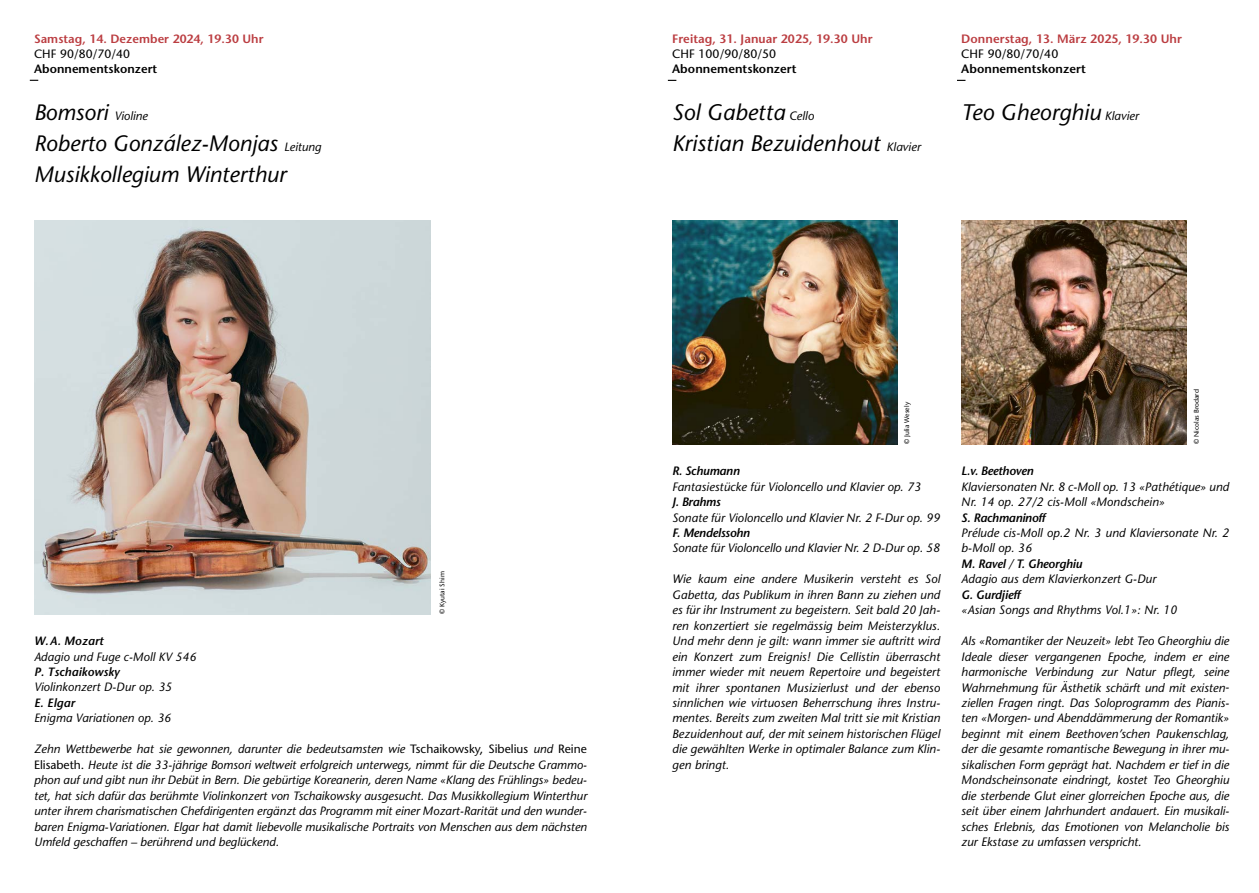
<style>
.page{position:relative;width:1259px;height:893px;background:#fff}
.page>*{position:absolute;margin:0;border:0;box-sizing:border-box;transform-origin:0 0}
.t1{font:italic 22.5px/30.9px "Stone Sans";letter-spacing:.005em;color:#000}
.t2{font:italic 22.35px/30.9px "Stone Sans";color:#000}
.t3{font:italic 12.15px/15.5px "Stone Sans";letter-spacing:.005em;color:#000;text-align:justify}
.t4{font:italic 600 12.15px "Stone Sans";letter-spacing:-.02em;color:#000}
.t5{font:600 12.15px "Stone Sans";letter-spacing:.005em;color:#bb3d41}
.t6{font:600 12.15px "Stone Sans";letter-spacing:.005em;color:#000}
.t7{font:12.15px "Stone Sans";letter-spacing:.005em;color:#000}
.t8{font:italic 12px/15.5px "Stone Sans";letter-spacing:.005em;color:#000;text-align:justify}
.t9{font:600 12px "Stone Sans";letter-spacing:.005em;color:#bb3d41}
.t10{font:italic 600 12px "Stone Sans";letter-spacing:.005em;color:#000}
.t11{font:600 12px "Stone Sans";letter-spacing:.005em;color:#000}
.t12{font:12px "Stone Sans";letter-spacing:.005em;color:#000}
.t13{font:6.75px "Stone Sans";letter-spacing:.005em;color:#000}
.s1{font-size:12px}
.s2{font-style:normal}
.s3{font-size:12.15px}
</style>
<div class="page">
<img style="left:672px;top:220px;width:225px;height:224px">
<img style="left:961px;top:220px;width:225px;height:224px">
<img style="left:34px;top:220px;width:397px;height:394px">
<p class="t9" style="left:34px;top:31px;width:231px">Samstag, 14. Dezember 2024, 19.30 Uhr</p>
<p class="t12" style="left:34px;top:46px;width:98px">CHF 90/80/70/40</p>
<p class="t11" style="left:34px;top:62px;width:125px">Abonnementskonzert</p>
<h2 class="t2" style="left:34px;top:96px;width:289px">Bomsori <span class="s1">Violine<br></span>Roberto González-Monjas <span class="s1">Leitung<br></span>Musikkollegium Winterthur</h2>
<p class="t13" style="left:438px;top:614px;width:45px;rotate:-90deg">© Kyutai Shim</p>
<p class="t10" style="left:34px;top:633px;width:71px">W.A. Mozart</p>
<p class="t8" style="left:34px;top:649px;width:164px">Adagio und Fuge c-Moll KV 546</p>
<p class="t10" style="left:34px;top:664px;width:87px">P. Tschaikowsky</p>
<p class="t8" style="left:34px;top:679px;width:140px">Violinkonzert D-Dur op. 35</p>
<p class="t10" style="left:34px;top:695px;width:42px">E. Elgar</p>
<p class="t8" style="left:34px;top:710px;width:139px">Enigma Variationen op. 36</p>
<p class="t8" style="left:34px;top:741px;width:554px">Zehn Wettbewerbe hat sie gewonnen, darunter die bedeutsamsten wie <span class="s2">Tschaikowsky, Sibelius</span> und <span class="s2">Reine Elisabeth.</span> Heute ist die 33-jährige Bomsori weltweit erfolgreich unterwegs, nimmt für die Deutsche Grammo&shy;phon auf und gibt nun ihr Debüt in Bern. Die gebürtige Koreanerin, deren Name «Klang des Frühlings» bedeu&shy;tet, hat sich dafür das berühmte Violinkonzert von Tschaikowsky ausgesucht. Das Musikkollegium Winterthur unter ihrem charismatischen Chefdirigenten ergänzt das Programm mit einer Mozart-Rarität und den wunder&shy;baren Enigma-Variationen. Elgar hat damit liebevolle musikalische Portraits von Menschen aus dem nächsten Umfeld geschaffen – berührend und beglückend.</p>
<p class="t5" style="left:672px;top:31px;width:202px">Freitag, 31. Januar 2025, 19.30 Uhr</p>
<p class="t7" style="left:672px;top:46px;width:106px">CHF 100/90/80/50</p>
<p class="t6" style="left:672px;top:62px;width:126px">Abonnementskonzert</p>
<h1 class="t1" style="left:672px;top:96px;width:250px">Sol Gabetta <span class="s3">Cello<br></span>Kristian Bezuidenhout <span class="s3">Klavier</span></h1>
<p class="t5" style="left:961px;top:31px;width:222px">Donnerstag, 13. März 2025, 19.30 Uhr</p>
<p class="t7" style="left:961px;top:46px;width:99px">CHF 90/80/70/40</p>
<p class="t6" style="left:961px;top:62px;width:126px">Abonnementskonzert</p>
<h1 class="t1" style="left:961px;top:96px;width:179px">Teo Gheorghiu <span class="s3">Klavier</span></h1>
<p class="t13" style="left:902px;top:444px;width:44px;rotate:-90deg">© Julia Wesely</p>
<p class="t4" style="left:672px;top:463px;width:69px">R. Schumann</p>
<p class="t3" style="left:672px;top:479px;width:250px">Fantasiestücke für Violoncello und Klavier op. 73</p>
<p class="t4" style="left:672px;top:494px;width:50px">J. Brahms</p>
<p class="t3" style="left:672px;top:509px;width:269px">Sonate für Violoncello und Klavier Nr. 2 F-Dur op. 99</p>
<p class="t4" style="left:672px;top:525px;width:79px">F. Mendelssohn</p>
<p class="t3" style="left:672px;top:540px;width:269px">Sonate für Violoncello und Klavier Nr. 2 D-Dur op. 58</p>
<p class="t3" style="left:672px;top:571px;width:269px">Wie kaum eine andere Musikerin versteht es Sol Gabetta, das Publikum in ihren Bann zu ziehen und es für ihr Instrument zu begeistern. Seit bald 20 Jah&shy;ren konzertiert sie regelmässig beim Meisterzyklus.<br>Und mehr denn je gilt: wann immer sie auftritt wird ein Konzert zum Ereignis! Die Cellistin überrascht immer wieder mit neuem Repertoire und begeistert mit ihrer spontanen Musizierlust und der ebenso sinnlichen wie virtuosen Beherrschung ihres Instru&shy;mentes. Bereits zum zweiten Mal tritt sie mit Kristian Bezuidenhout auf, der mit seinem historischen Flügel die gewählten Werke in optimaler Balance zum Klin&shy;gen bringt.</p>
<p class="t13" style="left:1192px;top:444px;width:56px;rotate:-90deg">© Nicolas Brodard</p>
<p class="t4" style="left:961px;top:463px;width:74px">L.v. Beethoven</p>
<p class="t3" style="left:961px;top:479px;width:269px">Klaviersonaten Nr. 8 c-Moll op. 13 «Pathétique» und<br>Nr. 14 op. 27/2 cis-Moll «Mondschein»</p>
<p class="t4" style="left:961px;top:510px;width:85px">S. Rachmaninoff</p>
<p class="t3" style="left:961px;top:525px;width:269px">Prélude cis-Moll op.2 Nr. 3 und Klaviersonate Nr. 2 b-Moll op. 36</p>
<p class="t4" style="left:961px;top:556px;width:122px">M. Ravel / T. Gheorghiu</p>
<p class="t3" style="left:961px;top:571px;width:196px">Adagio aus dem Klavierkonzert G-Dur</p>
<p class="t4" style="left:961px;top:587px;width:60px">G. Gurdjieff</p>
<p class="t3" style="left:961px;top:602px;width:217px">«Asian Songs and Rhythms Vol.1»: Nr. 10</p>
<p class="t3" style="left:961px;top:633px;width:269px">Als «Romantiker der Neuzeit» lebt Teo Gheorghiu die Ideale dieser vergangenen Epoche, indem er eine harmonische Verbindung zur Natur pflegt, seine Wahrnehmung für Ästhetik schärft und mit existen&shy;ziellen Fragen ringt. Das Soloprogramm des Pianis&shy;ten «Morgen- und Abenddämmerung der Romantik» beginnt mit einem Beethoven’schen Paukenschlag, der die gesamte romantische Bewegung in ihrer mu&shy;sikalischen Form geprägt hat. Nachdem er tief in die Mondscheinsonate eindringt, kostet Teo Gheorghiu die sterbende Glut einer glorreichen Epoche aus, die seit über einem Jahrhundert andauert. Ein musikali&shy;sches Erlebnis, das Emotionen von Melancholie bis zur Ekstase zu umfassen verspricht.</p>
</div>
